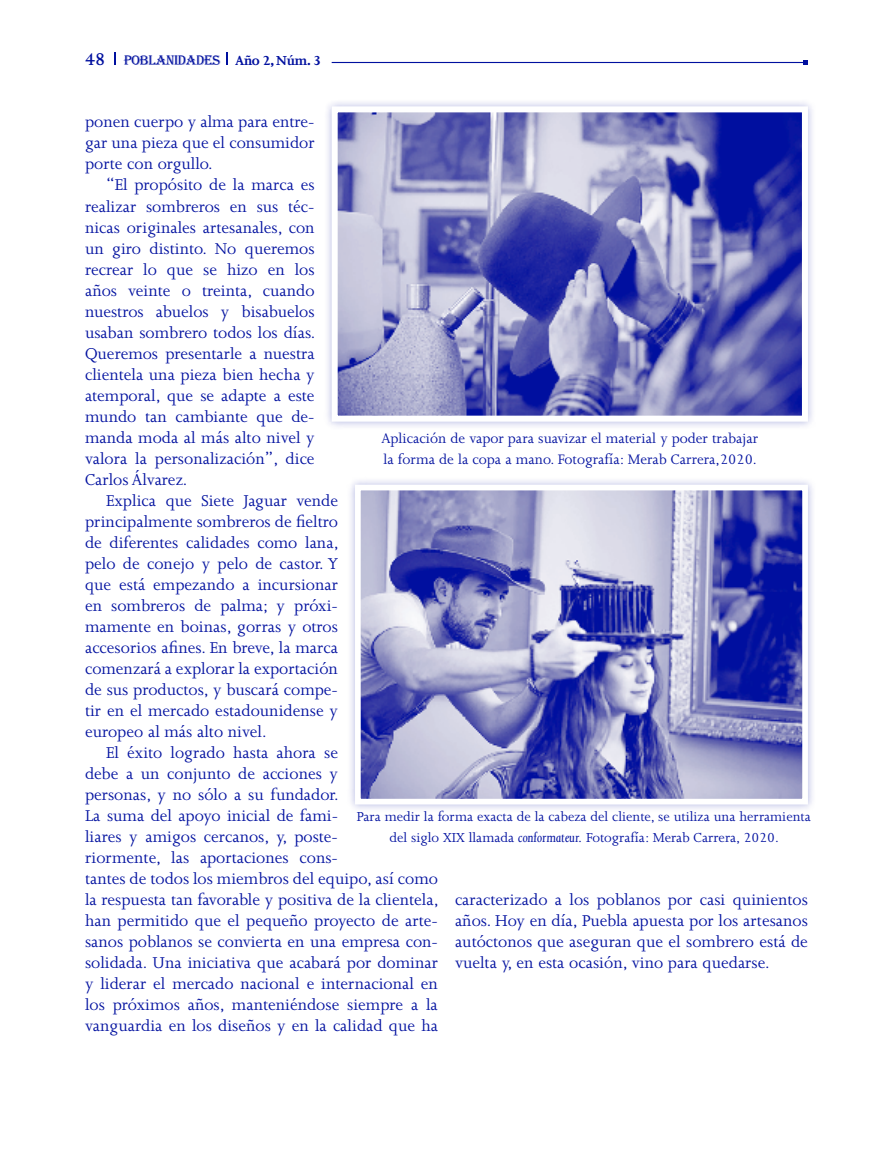
<style>
.page{position:relative;width:893px;height:1149px;background:#fff}
.page>*{position:absolute;margin:0;border:0;box-sizing:border-box;transform-origin:0 0}
.t1{font:18px/21px "Joanna MT Std";color:#00109f;text-align:justify}
.t2{font:15.75px/21px "Joanna MT Std";color:#00109f}
.t3{font:15px/21px "Joanna MT Std";color:#00109f;text-align:center}
.t4{font:14.25px "Algerian";letter-spacing:-.04em;color:#00109f}
.s1{font-family:"Joanna MT Std";font-weight:600;font-size:19.5px}
.s2{font-family:"Joanna MT Std";font-weight:700;font-size:15px}
.s3{font-style:italic}
</style>
<div class="page">
<svg style="left:114px;top:53px;width:1px;height:12px"></svg>
<svg style="left:227px;top:53px;width:1px;height:12px"></svg>
<hr style="left:332px;top:62px;width:474px;height:1px;background:#00109f">
<svg style="left:803px;top:60px;width:5px;height:5px"></svg>
<div style="left:324px;top:99px;width:492px;height:331px;background:#00109f;opacity:.3"></div>
<img style="left:339px;top:113px;width:462px;height:301px">
<div style="left:332px;top:106px;width:476px;height:315px;border:6px solid #fff"></div>
<div style="left:346px;top:476px;width:470px;height:336px;background:#00109f;opacity:.3"></div>
<img style="left:362px;top:491px;width:439px;height:306px">
<div style="left:355px;top:484px;width:453px;height:320px;border:6px solid #fff"></div>
<p class="t4" style="left:85px;top:52px;width:237px"><span class="s1">48</span> POBLANIDADES <span class="s2">Año 2, Núm. 3</span></p>
<p class="t1" style="left:85px;top:112px;width:231px">ponen cuerpo y alma para entre&shy;gar una pieza que el consumidor porte con orgullo.</p>
<p class="t1" style="left:85px;top:175px;width:232px;text-indent:21px">“El propósito de la marca es realizar sombreros en sus téc&shy;nicas originales artesanales, con un giro distinto. No queremos recrear lo que se hizo en los años veinte o treinta, cuando nuestros abuelos y bisabuelos usaban sombrero todos los días.<br>Queremos presentarle a nuestra clientela una pieza bien hecha y atemporal, que se adapte a este mundo tan cambiante que de&shy;manda moda al más alto nivel y valora la personalización”, dice Carlos Álvarez.</p>
<p class="t1" style="left:85px;top:490px;width:255px;text-indent:21px">Explica que Siete Jaguar vende principalmente sombreros de fieltro de diferentes calidades como lana, pelo de conejo y pelo de castor. Y que está empezando a incursionar en sombreros de palma; y próxi&shy;mamente en boinas, gorras y otros accesorios afines. En breve, la marca comenzará a explorar la exportación de sus productos, y buscará compe&shy;tir en el mercado estadounidense y europeo al más alto nivel.</p>
<p class="t1" style="left:85px;top:742px;width:355px;text-align:left;text-indent:21px">El éxito logrado hasta ahora se<br>debe a un conjunto de acciones y<br>personas, y no sólo a su fundador.<br>La suma del apoyo inicial de fami-<br>liares y amigos cercanos, y, poste-<br>riormente, las aportaciones cons-<br>tantes de todos los miembros del equipo, así como la respuesta tan favorable y positiva de la clientela, han permitido que el pequeño proyecto de arte&shy;sanos poblanos se convierta en una empresa con&shy;solidada. Una iniciativa que acabará por dominar y liderar el mercado nacional e internacional en los próximos años, manteniéndose siempre a la vanguardia en los diseños y en la calidad que ha</p>
<p class="t2" style="left:381px;top:427px;width:378px">Aplicación de vapor para suavizar el material y poder trabajar la forma de la copa a mano. Fotografía: Merab Carrera,2020.</p>
<p class="t3" style="left:357px;top:805px;width:456px">Para medir la forma exacta de la cabeza del cliente, se utiliza una herramienta del siglo XIX llamada <span class="s3">conformateur.</span> Fotografía: Merab Carrera, 2020.</p>
<p class="t1" style="left:455px;top:889px;width:354px">caracterizado a los poblanos por casi quinientos años. Hoy en día, Puebla apuesta por los artesanos autóctonos que aseguran que el sombrero está de vuelta y, en esta ocasión, vino para quedarse.</p>
</div>
